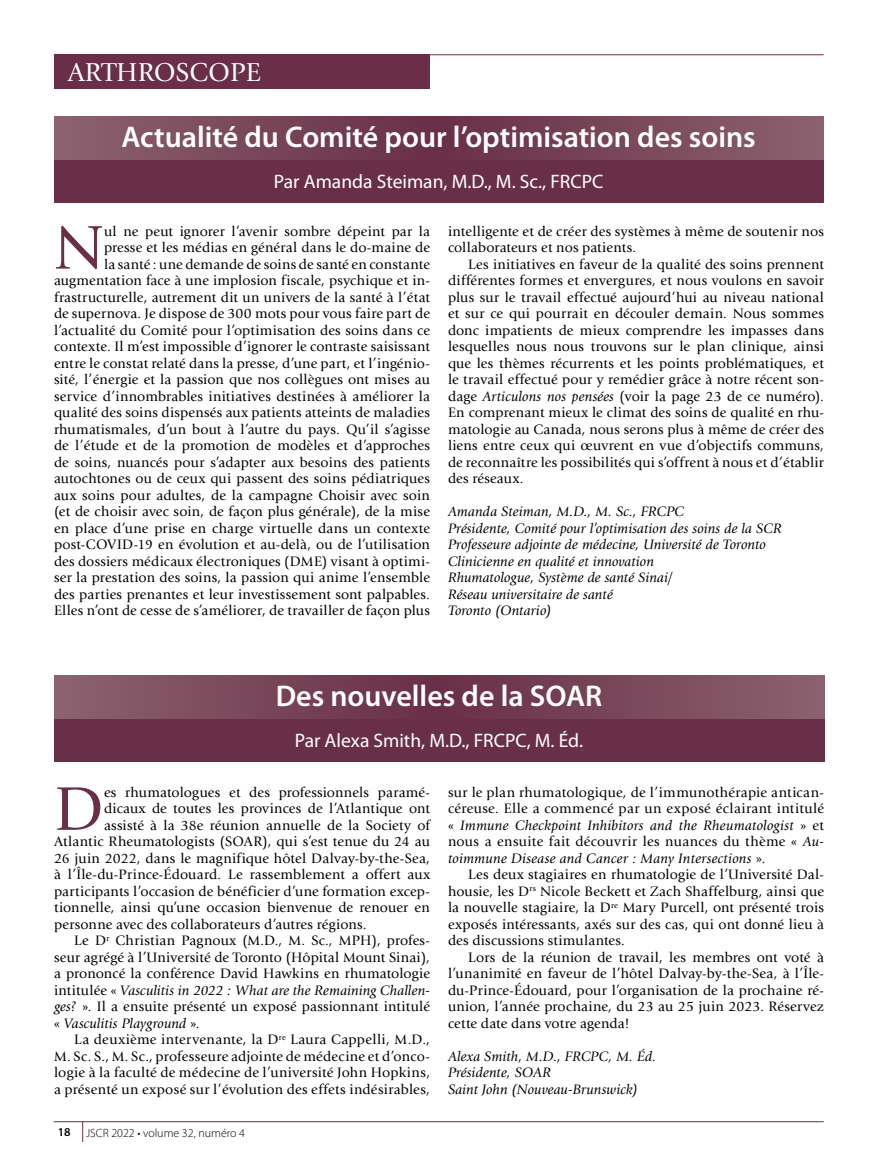
<style>
.page{position:relative;width:878px;height:1175px;background:#fff}
.page>*{position:absolute;margin:0;border:0;box-sizing:border-box;transform-origin:0 0}
.t1{font:64.2px "Giovanni Std";color:#6a2e48}
.t2{font:600 30px "Myriad Pro";color:#fff}
.t3{font:27px "Giovanni Std";color:#fff}
.t4{font:19.5px "Myriad Pro";color:#fff}
.t5{font:14.25px/16.5px "Giovanni Std";letter-spacing:.01em;color:#000;text-align:justify}
.t6{font:italic 14.25px/16.5px "Giovanni Std";letter-spacing:.005em;color:#000}
.t7{font:300 12px "Myriad Pro";color:#000}
.t8{font:600 12px "Myriad Pro";color:#000}
.s1{font-style:italic}
.s2{font-style:normal}
</style>
<div class="page">
<div style="left:54px;top:160px;width:770px;height:43px;background:#6a2f48"></div>
<svg style="left:54px;top:116px;width:770px;height:44px;background:#7a485b"></svg>
<hr style="left:54px;top:54px;width:769px;height:1px;background:#6a2e48">
<div style="left:54px;top:55px;width:375px;height:34px;background:#6a2e48"></div>
<hr style="left:54px;top:1121px;width:769px;height:1px;background:#6a2e48">
<svg style="left:82px;top:1121px;width:1px;height:21px"></svg>
<div style="left:54px;top:718px;width:770px;height:43px;background:#6a2f48"></div>
<svg style="left:54px;top:675px;width:770px;height:43px;background:#7a485b"></svg>
<h3 class="t3" style="left:68px;top:57px;width:194px">ARTHROSCOPE</h3>
<h2 class="t2" style="left:121px;top:121px;width:635px">Actualité du Comité pour l’optimisation des soins</h2>
<h3 class="t4" style="left:274px;top:171px;width:331px">Par Amanda Steiman, M.D., M. Sc., FRCPC</h3>
<p class="t5" style="left:54px;top:223px;width:377px;text-align:right">ul ne peut ignorer l’avenir sombre dépeint par la<br>presse et les médias en général dans le do-maine de<br>la santé : une demande de soins de santé en constante augmentation face à une implosion fiscale, psychique et in&shy;frastructurelle, autrement dit un univers de la santé à l’état de supernova. Je dispose de 300 mots pour vous faire part de l’actualité du Comité pour l’optimisation des soins dans ce contexte. Il m’est impossible d’ignorer le contraste saisissant entre le constat relaté dans la presse, d’une part, et l’ingénio&shy;sité, l’énergie et la passion que nos collègues ont mises au service d’innombrables initiatives destinées à améliorer la qualité des soins dispensés aux patients atteints de maladies rhumatismales, d’un bout à l’autre du pays. Qu’il s’agisse de l’étude et de la promotion de modèles et d’approches de soins, nuancés pour s’adapter aux besoins des patients autochtones ou de ceux qui passent des soins pédiatriques aux soins pour adultes, de la campagne Choisir avec soin (et de choisir avec soin, de façon plus générale), de la mise en place d’une prise en charge virtuelle dans un contexte post-COVID-19 en évolution et au-delà, ou de l’utilisation des dossiers médicaux électroniques (DME) visant à optimi&shy;ser la prestation des soins, la passion qui anime l’ensemble des parties prenantes et leur investissement sont palpables.<br>Elles n’ont de cesse de s’améliorer, de travailler de façon plus</p>
<p class="t5" style="left:448px;top:223px;width:377px">intelligente et de créer des systèmes à même de soutenir nos collaborateurs et nos patients.</p>
<h1 class="t1" style="left:54px;top:211px;width:51px">N</h1>
<p class="t5" style="left:448px;top:256px;width:377px;text-indent:20px">Les initiatives en faveur de la qualité des soins prennent différentes formes et envergures, et nous voulons en savoir plus sur le travail effectué aujourd’hui au niveau national et sur ce qui pourrait en découler demain. Nous sommes donc impatients de mieux comprendre les impasses dans lesquelles nous nous trouvons sur le plan clinique, ainsi que les thèmes récurrents et les points problématiques, et le travail effectué pour y remédier grâce à notre récent son&shy;dage <span class="s1">Articulons nos pensées</span> (voir la page 23 de ce numéro).<br>En comprenant mieux le climat des soins de qualité en rhu&shy;matologie au Canada, nous serons plus à même de créer des liens entre ceux qui œuvrent en vue d’objectifs communs, de reconnaître les possibilités qui s’offrent à nous et d’établir des réseaux.</p>
<p class="t6" style="left:448px;top:503px;width:335px">Amanda Steiman, M.D., M. Sc., FRCPC<br>Présidente, Comité pour l’optimisation des soins de la SCR Professeure adjointe de médecine, Université de Toronto Clinicienne en qualité et innovation<br>Rhumatologue, Système de santé Sinai/<br>Réseau universitaire de santé<br>Toronto (Ontario)</p>
<h2 class="t2" style="left:276px;top:679px;width:328px">Des nouvelles de la SOAR</h2>
<h3 class="t4" style="left:295px;top:729px;width:290px">Par Alexa Smith, M.D., FRCPC, M. Éd.</h3>
<h1 class="t1" style="left:54px;top:772px;width:51px">D</h1>
<p class="t5" style="left:104px;top:784px;width:327px">es rhumatologues et des professionnels paramé-</p>
<p class="t5" style="left:104px;top:800px;width:327px">dicaux de toutes les provinces de l’Atlantique ont</p>
<p class="t5" style="left:104px;top:817px;width:327px">assisté à la 38e réunion annuelle de la Society of</p>
<p class="t5" style="left:54px;top:833px;width:377px">Atlantic Rheumatologists (SOAR), qui s’est tenue du 24 au</p>
<p class="t5" style="left:54px;top:850px;width:377px">26 juin 2022, dans le magnifique hôtel Dalvay-by-the-Sea,</p>
<p class="t5" style="left:54px;top:866px;width:377px">à l’Île-du-Prince-Édouard. Le rassemblement a offert aux</p>
<p class="t5" style="left:54px;top:883px;width:377px">participants l’occasion de bénéficier d’une formation excep-</p>
<p class="t5" style="left:54px;top:899px;width:377px">tionnelle, ainsi qu’une occasion bienvenue de renouer en</p>
<p class="t5" style="left:54px;top:916px;width:314px">personne avec des collaborateurs d’autres régions.</p>
<p class="t5" style="left:74px;top:932px;width:357px">Le D<sup>r</sup> Christian Pagnoux (M.D., M. Sc., MPH), profes-</p>
<p class="t5" style="left:54px;top:949px;width:377px">seur agrégé à l’Université de Toronto (Hôpital Mount Sinai),</p>
<p class="t5" style="left:54px;top:965px;width:377px">a prononcé la conférence David Hawkins en rhumatologie</p>
<p class="t6" style="left:54px;top:982px;width:377px"><span class="s2">intitulée «</span> Vasculitis in 2022 : What are the Remaining Challen-</p>
<p class="t5" style="left:54px;top:998px;width:377px"><span class="s1">ges?</span> ». Il a ensuite présenté un exposé passionnant intitulé</p>
<p class="t6" style="left:54px;top:1015px;width:147px"><span class="s2">«</span> Vasculitis Playground <span class="s2">».</span></p>
<p class="t5" style="left:74px;top:1031px;width:357px">La deuxième intervenante, la D<sup>re</sup> Laura Cappelli, M.D.,</p>
<p class="t5" style="left:54px;top:1048px;width:377px">M. Sc. S., M. Sc., professeure adjointe de médecine et d’onco-</p>
<p class="t5" style="left:54px;top:1064px;width:377px">logie à la faculté de médecine de l’université John Hopkins,</p>
<p class="t5" style="left:54px;top:1081px;width:377px">a présenté un exposé sur l’évolution des effets indésirables,</p>
<p class="t8" style="left:58px;top:1125px;width:14px">18</p>
<p class="t7" style="left:86px;top:1126px;width:160px">JSCR 2022 • volume 32, numéro 4</p>
<p class="t5" style="left:448px;top:784px;width:377px">sur le plan rhumatologique, de l’immunothérapie antican&shy;céreuse. Elle a commencé par un exposé éclairant intitulé « <span class="s1">Immune Checkpoint Inhibitors and the Rheumatologist</span> » et nous a ensuite fait découvrir les nuances du thème « <span class="s1">Au&shy;toimmune Disease and Cancer : Many Intersections</span> ».</p>
<p class="t5" style="left:448px;top:866px;width:377px;text-indent:20px">Les deux stagiaires en rhumatologie de l’Université Dal&shy;housie, les D<sup>rs</sup> Nicole Beckett et Zach Shaffelburg, ainsi que la nouvelle stagiaire, la D<sup>re</sup> Mary Purcell, ont présenté trois exposés intéressants, axés sur des cas, qui ont donné lieu à des discussions stimulantes.</p>
<p class="t5" style="left:448px;top:949px;width:377px;text-indent:20px">Lors de la réunion de travail, les membres ont voté à l’unanimité en faveur de l’hôtel Dalvay-by-the-Sea, à l’Île&shy;du-Prince-Édouard, pour l’organisation de la prochaine ré&shy;union, l’année prochaine, du 23 au 25 juin 2023. Réservez cette date dans votre agenda!</p>
<p class="t6" style="left:448px;top:1048px;width:210px">Alexa Smith, M.D., FRCPC, M. Éd.<br>Présidente, SOAR<br>Saint John (Nouveau-Brunswick)</p>
</div>
